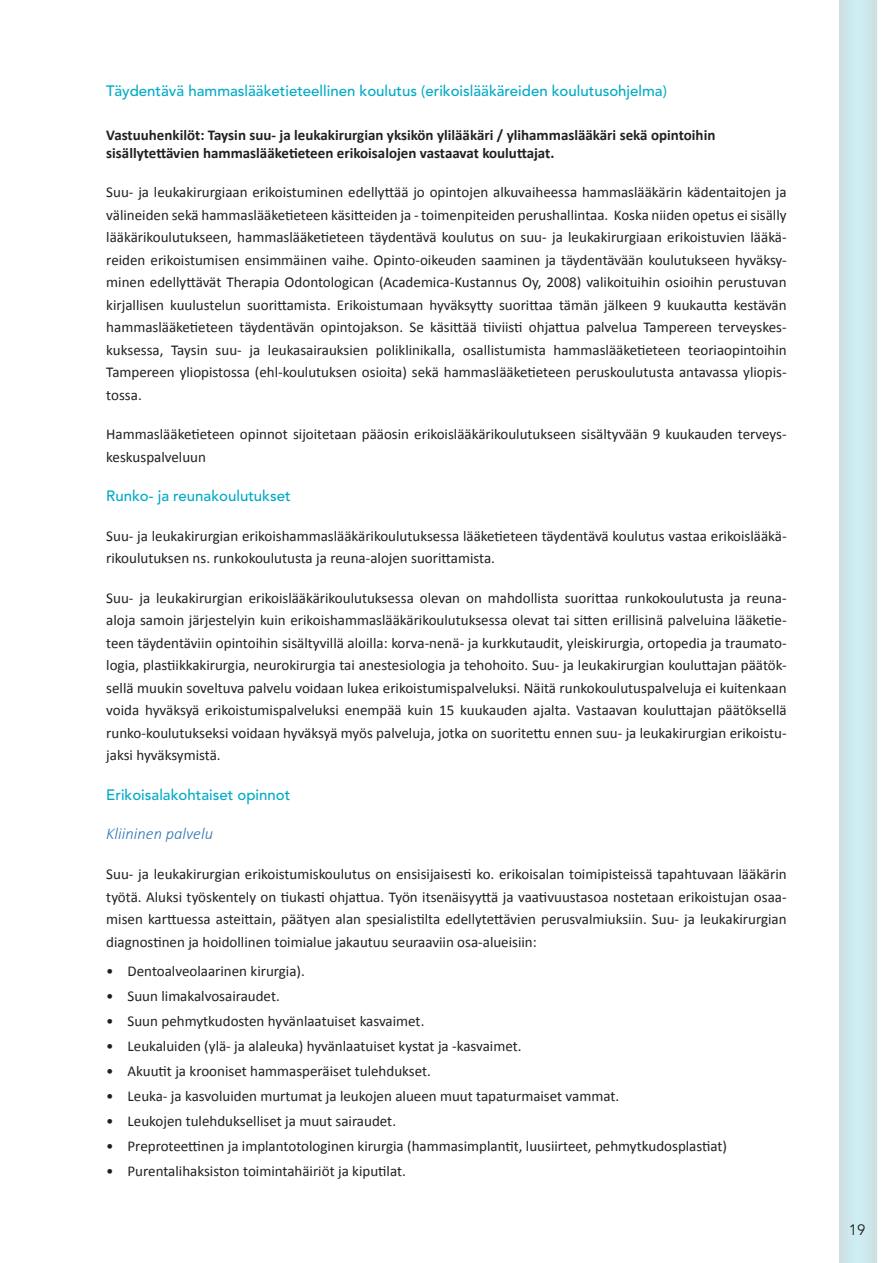
<style>
.page{position:relative;width:893px;height:1263px;background:#fff}
.page>*{position:absolute;margin:0;border:0;box-sizing:border-box;transform-origin:0 0}
.t1{font:italic 300 16.5px "Calibri";color:#2e74b5}
.t2{font:15px/22.5px "Calibri";color:#231f20;text-align:justify}
.t3{font:700 15px/18px "Calibri";color:#231f20}
.t4{font:500 15px "Avenir LT Std";color:#00aac5}
.t5{font:15px "Avenir LT Std";color:#231f20}
</style>
<div class="page">
<div style="left:837px;top:0;width:41px;height:1263px;background:#231f20;opacity:.5"></div>
<p class="t4" style="left:106px;top:83px;width:562px">Täydentävä hammaslääketieteellinen koulutus (erikoislääkäreiden koulutusohjelma)</p>
<p class="t3" style="left:106px;top:126px;width:611px">Vastuuhenkilöt: Taysin suu- ja leukakirurgian yksikön ylilääkäri / ylihammaslääkäri sekä opintoihin sisällytettävien hammaslääketieteen erikoisalojen vastaavat kouluttajat.</p>
<p class="t2" style="left:106px;top:181px;width:682px">Suu- ja leukakirurgiaan erikoistuminen edellyttää jo opintojen alkuvaiheessa hammaslääkärin kädentaitojen ja välineiden sekä hammaslääketieteen käsitteiden ja - toimenpiteiden perushallintaa. Koska niiden opetus ei sisälly lääkärikoulutukseen, hammaslääketieteen täydentävä koulutus on suu- ja leukakirurgiaan erikoistuvien lääkä&shy;reiden erikoistumisen ensimmäinen vaihe. Opinto-oikeuden saaminen ja täydentävään koulutukseen hyväksy&shy;minen edellyttävät Therapia Odontologican (Academica-Kustannus Oy, 2008) valikoituihin osioihin perustuvan kirjallisen kuulustelun suorittamista. Erikoistumaan hyväksytty suorittaa tämän jälkeen 9 kuukautta kestävän hammaslääketieteen täydentävän opintojakson. Se käsittää tiiviisti ohjattua palvelua Tampereen terveyskes&shy;kuksessa, Taysin suu- ja leukasairauksien poliklinikalla, osallistumista hammaslääketieteen teoriaopintoihin Tampereen yliopistossa (ehl-koulutuksen osioita) sekä hammaslääketieteen peruskoulutusta antavassa yliopis&shy;tossa.</p>
<p class="t2" style="left:106px;top:423px;width:682px">Hammaslääketieteen opinnot sijoitetaan pääosin erikoislääkärikoulutukseen sisältyvään 9 kuukauden terveys&shy;keskuspalveluun</p>
<p class="t4" style="left:106px;top:487px;width:186px">Runko- ja reunakoulutukset</p>
<p class="t2" style="left:106px;top:525px;width:682px">Suu- ja leukakirurgian erikoishammaslääkärikoulutuksessa lääketieteen täydentävä koulutus vastaa erikoislääkä&shy;rikoulutuksen ns. runkokoulutusta ja reuna-alojen suorittamista.</p>
<p class="t2" style="left:106px;top:587px;width:682px">Suu- ja leukakirurgian erikoislääkärikoulutuksessa olevan on mahdollista suorittaa runkokoulutusta ja reuna&shy;aloja samoin järjestelyin kuin erikoishammaslääkärikoulutuksessa olevat tai sitten erillisinä palveluina lääketie&shy;teen täydentäviin opintoihin sisältyvillä aloilla: korva-nenä- ja kurkkutaudit, yleiskirurgia, ortopedia ja traumato&shy;logia, plastiikkakirurgia, neurokirurgia tai anestesiologia ja tehohoito. Suu- ja leukakirurgian kouluttajan päätök&shy;sellä muukin soveltuva palvelu voidaan lukea erikoistumispalveluksi. Näitä runkokoulutuspalveluja ei kuitenkaan voida hyväksyä erikoistumispalveluksi enempää kuin 15 kuukauden ajalta. Vastaavan kouluttajan päätöksellä runko-koulutukseksi voidaan hyväksyä myös palveluja, jotka on suoritettu ennen suu- ja leukakirurgian erikoistu&shy;jaksi hyväksymistä.</p>
<p class="t4" style="left:106px;top:786px;width:185px">Erikoisalakohtaiset opinnot</p>
<p class="t1" style="left:106px;top:823px;width:108px">Kliininen palvelu</p>
<p class="t2" style="left:106px;top:863px;width:682px">Suu- ja leukakirurgian erikoistumiskoulutus on ensisijaisesti ko. erikoisalan toimipisteissä tapahtuvaan lääkärin työtä. Aluksi työskentely on tiukasti ohjattua. Työn itsenäisyyttä ja vaativuustasoa nostetaan erikoistujan osaa&shy;misen karttuessa asteittain, päätyen alan spesialistilta edellytettävien perusvalmiuksiin. Suu- ja leukakirurgian diagnostinen ja hoidollinen toimialue jakautuu seuraaviin osa-alueisiin:</p>
<p class="t2" style="left:106px;top:960px;width:200px">• Dentoalveolaarinen kirurgia).</p>
<p class="t2" style="left:106px;top:985px;width:175px">• Suun limakalvosairaudet.</p>
<p class="t2" style="left:106px;top:1010px;width:320px">• Suun pehmytkudosten hyvänlaatuiset kasvaimet.</p>
<p class="t2" style="left:106px;top:1035px;width:417px">• Leukaluiden (ylä- ja alaleuka) hyvänlaatuiset kystat ja -kasvaimet.</p>
<p class="t2" style="left:106px;top:1060px;width:326px">• Akuutit ja krooniset hammasperäiset tulehdukset.</p>
<p class="t2" style="left:106px;top:1085px;width:514px">• Leuka- ja kasvoluiden murtumat ja leukojen alueen muut tapaturmaiset vammat.</p>
<p class="t2" style="left:106px;top:1110px;width:291px">• Leukojen tulehdukselliset ja muut sairaudet.</p>
<p class="t2" style="left:106px;top:1135px;width:622px">• Preproteettinen ja implantotologinen kirurgia (hammasimplantit, luusiirteet, pehmytkudosplastiat)</p>
<p class="t2" style="left:106px;top:1160px;width:301px">• Purentalihaksiston toimintahäiriöt ja kiputilat.</p>
<p class="t5" style="left:849px;top:1221px;width:18px">19</p>
</div>
